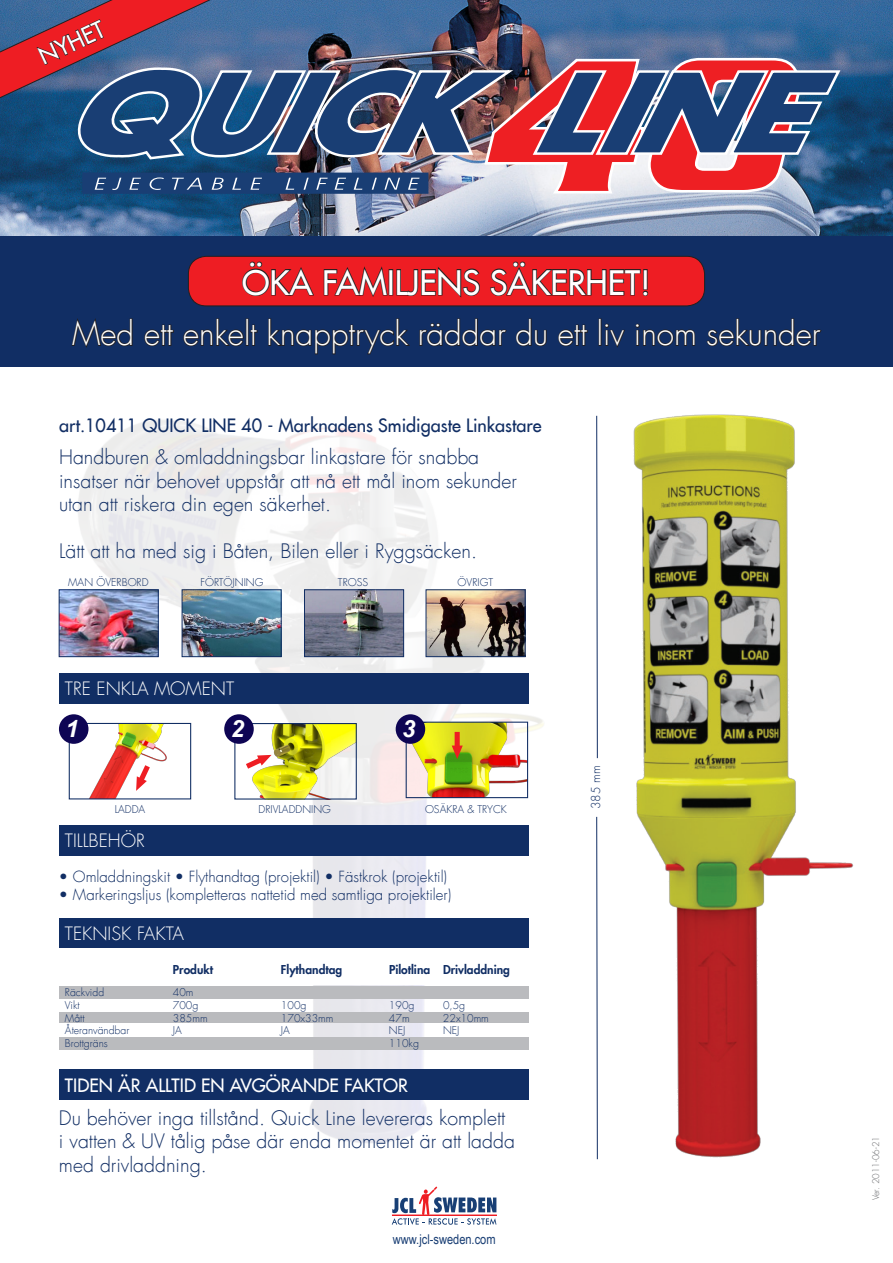
<style>
.page{position:relative;width:893px;height:1263px;background:#fff}
.page>*{position:absolute;margin:0;border:0;box-sizing:border-box;transform-origin:0 0}
.t1{font:italic 114px "Scream Real";color:#193e74;scale:1.07 1}
.t2{font:33px "Futura LT";color:#fff}
.t3{font:300 31.5px "Futura LT";color:#fff}
.t4{font:italic 700 23.7px "Arial";color:#fff}
.t5{font:23.1px "Futura LT";color:#fff}
.t6{font:300 19.5px/23.4px "Futura LT";color:#112e64}
.t7{font:18px "Futura LT";color:#112e64}
.t8{font:300 18px "Futura LT";color:#fff}
.t9{font:18px "Futura LT";color:#fff}
.t10{font:300 15px "Futura LT";color:#112e64}
.t11{font:13.5px "Arial Narrow";color:#193e74}
.t12{font:800 12px "Futura LT";color:#112e64}
.t13{font:300 12px "Futura LT";color:#112e64}
.t14{font:300 10.5px "Futura LT";color:#112e64}
.t15{font:300 9px "Futura LT";color:#6c6d70}
</style>
<div class="page">
<img style="left:634px;top:415px;width:219px;height:743px">
<img style="left:0;top:0;width:893px;height:236px">
<img style="left:70px;top:420px;width:474px;height:723px">
<div style="left:59px;top:1012px;width:469px;height:11px;background:#babbbe"></div>
<div style="left:59px;top:986px;width:469px;height:12px;background:#babbbe"></div>
<div style="left:59px;top:1038px;width:469px;height:12px;background:#babbbe"></div>
<div style="left:59px;top:919px;width:469px;height:30px;background:#112e64"></div>
<div style="left:59px;top:948px;width:469px;height:37px;background:#fff"></div>
<div style="left:59px;top:825px;width:469px;height:30px;background:#112e64"></div>
<img style="left:61px;top:592px;width:95px;height:63px">
<div style="left:59px;top:590px;width:99px;height:67px;border:1px solid #112e64"></div>
<img style="left:184px;top:592px;width:95px;height:63px">
<div style="left:182px;top:590px;width:99px;height:67px;border:1px solid #112e64"></div>
<img style="left:306px;top:592px;width:96px;height:63px">
<div style="left:304px;top:590px;width:100px;height:67px;border:1px solid #112e64"></div>
<img style="left:428px;top:592px;width:95px;height:63px">
<div style="left:426px;top:590px;width:99px;height:67px;border:1px solid #112e64"></div>
<div style="left:59px;top:673px;width:469px;height:31px;background:#112e64"></div>
<img style="left:71px;top:725px;width:118px;height:72px">
<div style="left:69px;top:723px;width:122px;height:76px;border:1px solid #112e64"></div>
<div style="left:59px;top:714px;width:29px;height:30px;background:#0e0554;border-radius:50%"></div>
<svg style="left:136px;top:765px;width:14px;height:26px"></svg>
<img style="left:408px;top:724px;width:118px;height:72px">
<div style="left:406px;top:722px;width:122px;height:76px;border:1px solid #112e64"></div>
<div style="left:396px;top:714px;width:29px;height:30px;background:#0e0554;border-radius:50%"></div>
<img style="left:236px;top:725px;width:119px;height:72px">
<div style="left:234px;top:723px;width:123px;height:76px;border:1px solid #112e64"></div>
<svg style="left:246px;top:755px;width:26px;height:14px"></svg>
<svg style="left:452px;top:732px;width:11px;height:27px"></svg>
<div style="left:224px;top:714px;width:30px;height:30px;background:#0e0554;border-radius:50%"></div>
<div style="left:0;top:236px;width:893px;height:130px;background:#112e64"></div>
<svg style="left:71px;top:318px;width:62px;height:30px"></svg>
<svg style="left:144px;top:324px;width:30px;height:23px"></svg>
<svg style="left:183px;top:318px;width:75px;height:29px"></svg>
<svg style="left:268px;top:318px;width:142px;height:37px"></svg>
<svg style="left:419px;top:318px;width:88px;height:29px"></svg>
<svg style="left:516px;top:318px;width:31px;height:29px"></svg>
<svg style="left:558px;top:324px;width:30px;height:23px"></svg>
<div style="left:599px;top:318px;width:2px;height:28px;border:2px solid #231f20"></div>
<svg style="left:605px;top:323px;width:20px;height:25px"></svg>
<svg style="left:635px;top:323px;width:61px;height:24px"></svg>
<svg style="left:706px;top:318px;width:116px;height:29px"></svg>
<div style="left:59px;top:1069px;width:469px;height:31px;background:#112e64"></div>
<svg style="left:596px;top:415px;width:2px;height:343px"></svg>
<svg style="left:596px;top:816px;width:2px;height:343px"></svg>
<div style="left:188px;top:256px;width:517px;height:50px;background:#ee1d23;border-radius:18px"></div>
<div style="left:188px;top:256px;width:517px;height:50px;border:1px solid #231f20;border-radius:18px"></div>
<svg style="left:242px;top:261px;width:72px;height:35px"></svg>
<svg style="left:323px;top:266px;width:65px;height:31px"></svg>
<div style="left:389px;top:269px;width:4px;height:26px;border:2px solid #231f20"></div>
<svg style="left:396px;top:267px;width:84px;height:31px"></svg>
<svg style="left:490px;top:261px;width:159px;height:35px"></svg>
<img style="left:0;top:0;width:842px;height:194px">
<hr style="left:392px;top:1214px;width:105px;height:1px;background:#ee1d23">
<svg style="left:392px;top:1186px;width:104px;height:39px"></svg>
<p class="t5" style="left:34px;top:44px;width:71px;rotate:-25deg">NYHET</p>
<p class="t1" style="left:64px;top:54px;width:754px">QUICKLINE</p>
<p class="t2" style="left:242px;top:261px;width:410px">ÖKA FAMILJENS SÄKERHET!</p>
<p class="t3" style="left:72px;top:315px;width:750px">Med ett enkelt knapptryck räddar du ett liv inom sekunder</p>
<p class="t7" style="left:59px;top:413px;width:484px">art.10411 QUICK LINE 40 - Marknadens Smidigaste Linkastare</p>
<p class="t6" style="left:59px;top:446px;width:459px">Handburen &amp; omladdningsbar linkastare för snabba insatser när behovet uppstår att nå ett mål inom sekunder utan att riskera din egen säkerhet.</p>
<p class="t6" style="left:59px;top:540px;width:420px">Lätt att ha med sig i Båten, Bilen eller i Ryggsäcken.</p>
<p class="t14" style="left:68px;top:576px;width:82px">MAN ÖVERBORD</p>
<p class="t14" style="left:200px;top:576px;width:65px">FÖRTÖJNING</p>
<p class="t14" style="left:338px;top:576px;width:32px">TROSS</p>
<p class="t14" style="left:458px;top:576px;width:37px">ÖVRIGT</p>
<p class="t8" style="left:65px;top:678px;width:171px">TRE ENKLA MOMENT</p>
<p class="t4" style="left:66px;top:713px;width:15px">1</p>
<p class="t4" style="left:231px;top:713px;width:15px">2</p>
<p class="t4" style="left:402px;top:713px;width:15px">3</p>
<p class="t14" style="left:115px;top:803px;width:32px">LADDA</p>
<p class="t14" style="left:259px;top:803px;width:74px">DRIVLADDNING</p>
<p class="t14" style="left:425px;top:803px;width:83px">OSÄKRA &amp; TRYCK</p>
<p class="t8" style="left:65px;top:830px;width:81px">TILLBEHÖR</p>
<p class="t10" style="left:59px;top:867px;width:390px">• Omladdningskit • Flythandtag (projektil) • Fästkrok (projektil)</p>
<p class="t10" style="left:59px;top:885px;width:394px">• Markeringsljus (kompletteras nattetid med samtliga projektiler)</p>
<p class="t8" style="left:65px;top:923px;width:120px">TEKNISK FAKTA</p>
<p class="t12" style="left:173px;top:962px;width:42px">Produkt</p>
<p class="t12" style="left:281px;top:962px;width:63px">Flythandtag</p>
<p class="t12" style="left:389px;top:962px;width:122px">Pilotlina Drivladdning</p>
<p class="t14" style="left:65px;top:986px;width:41px">Räckvidd</p>
<p class="t14" style="left:173px;top:986px;width:22px">40m</p>
<p class="t14" style="left:65px;top:999px;width:16px">Vikt</p>
<p class="t14" style="left:173px;top:999px;width:27px">700g</p>
<p class="t14" style="left:281px;top:999px;width:27px">100g</p>
<p class="t14" style="left:389px;top:999px;width:27px">190g</p>
<p class="t14" style="left:443px;top:999px;width:24px">0,5g</p>
<p class="t14" style="left:65px;top:1011px;width:21px">Mått</p>
<p class="t14" style="left:173px;top:1011px;width:36px">385mm</p>
<p class="t14" style="left:281px;top:1011px;width:54px">170x33mm</p>
<p class="t14" style="left:389px;top:1011px;width:22px">47m</p>
<p class="t14" style="left:443px;top:1011px;width:47px">22x10mm</p>
<p class="t14" style="left:65px;top:1024px;width:66px">Återanvändbar</p>
<p class="t14" style="left:173px;top:1024px;width:11px">JA</p>
<p class="t14" style="left:281px;top:1024px;width:11px">JA</p>
<p class="t14" style="left:389px;top:1024px;width:18px">NEJ</p>
<p class="t14" style="left:443px;top:1024px;width:18px">NEJ</p>
<p class="t14" style="left:65px;top:1036px;width:44px">Brottgräns</p>
<p class="t14" style="left:389px;top:1036px;width:31px">110kg</p>
<p class="t9" style="left:65px;top:1073px;width:344px">TIDEN ÄR ALLTID EN AVGÖRANDE FAKTOR</p>
<p class="t6" style="left:59px;top:1107px;width:457px">Du behöver inga tillstånd. Quick Line levereras komplett<br>i vatten &amp; UV tålig påse där enda momentet är att ladda med drivladdning.</p>
<p class="t11" style="left:393px;top:1229px;width:104px">www.jcl-sweden.com</p>
<p class="t13" style="left:589px;top:809px;width:45px;rotate:-90deg">385 mm</p>
<p class="t15" style="left:870px;top:1200px;width:66px;rotate:-90deg">Ver. 2011-06-21</p>
</div>
